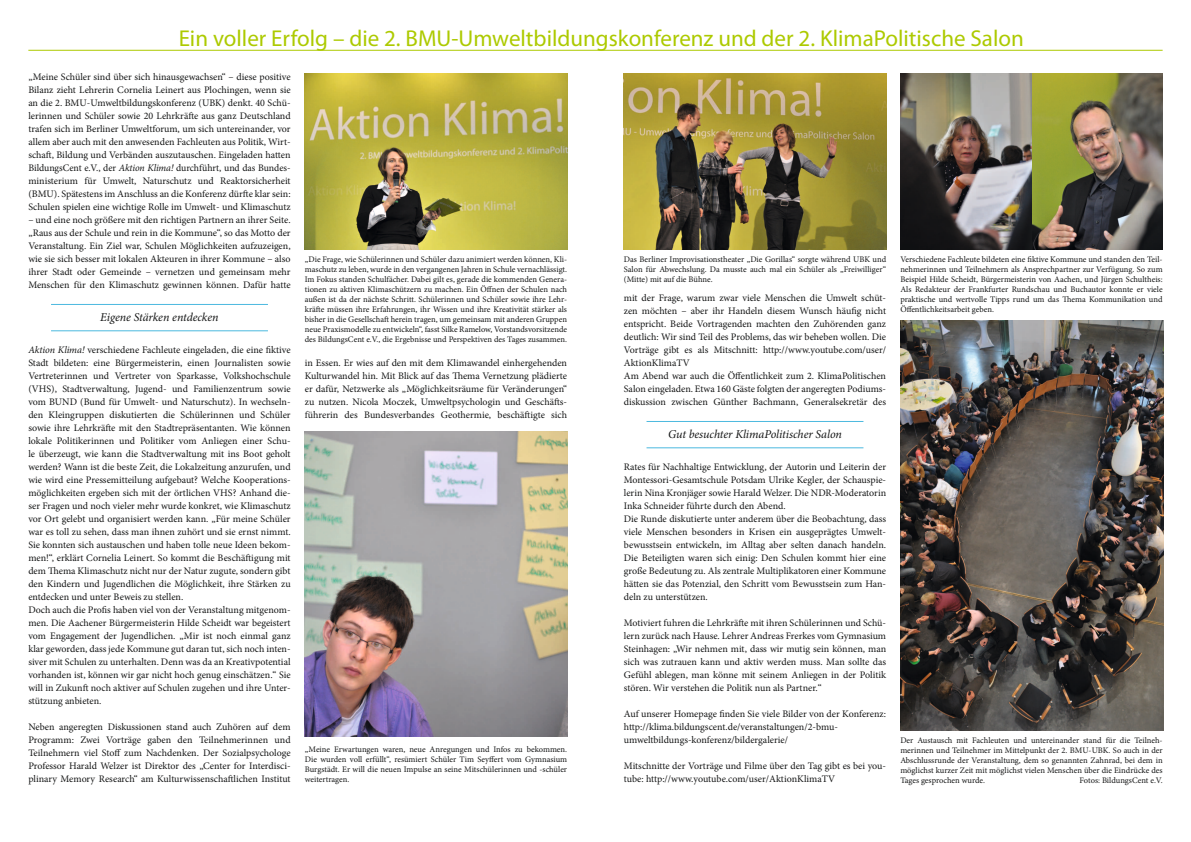
<style>
.page{position:relative;width:1191px;height:842px;background:#fff}
.page>*{position:absolute;margin:0;border:0;box-sizing:border-box;transform-origin:0 0}
.t1{font:23px "Myriad Pro";color:#adca00}
.t2{font:italic 12px "Minion Pro";letter-spacing:-.01em;color:#151616}
.t3{font:10px/13px "Minion Pro";color:#151616}
.t4{font:8.5px/10px "Minion Pro";color:#151616;text-align:justify}
.s1{font-style:italic}
</style>
<div class="page">
<hr style="left:646px;top:421px;width:217px;height:1px;background:#4bb9df">
<hr style="left:646px;top:448px;width:217px;height:1px;background:#4bb9df">
<hr style="left:28px;top:50px;width:1134px;height:1px;background:#adca00">
<img style="left:305px;top:74px;width:262px;height:175px">
<img style="left:900px;top:74px;width:262px;height:175px">
<img style="left:305px;top:431px;width:262px;height:306px">
<img style="left:624px;top:74px;width:262px;height:175px">
<hr style="left:51px;top:304px;width:217px;height:1px;background:#4bb9df">
<hr style="left:51px;top:331px;width:217px;height:1px;background:#4bb9df">
<img style="left:900px;top:321px;width:263px;height:409px">
<h1 class="t1" style="left:179px;top:24px;width:846px">Ein voller Erfolg – die 2. BMU-Umweltbildungskonferenz und der 2. KlimaPolitische Salon</h1>
<p class="t3" style="left:28px;top:71px;width:264px;text-align:justify">„Meine Schüler sind über sich hinausgewachsen“ – diese positive Bilanz zieht Lehrerin Cornelia Leinert aus Plochingen, wenn sie an die 2. BMU-Umweltbildungskonferenz (UBK) denkt. 40 Schü&shy;lerinnen und Schüler sowie 20 Lehrkräfte aus ganz Deutschland trafen sich im Berliner Umweltforum, um sich untereinander, vor allem aber auch mit den anwesenden Fachleuten aus Politik, Wirt&shy;schaft, Bildung und Verbänden auszutauschen. Eingeladen hatten BildungsCent e.V., der <span class="s1">Aktion Klima!</span> durchführt, und das Bundes&shy;ministerium für Umwelt, Naturschutz und Reaktorsicherheit (BMU). Spätestens im Anschluss an die Konferenz dürfte klar sein:<br>Schulen spielen eine wichtige Rolle im Umwelt- und Klimaschutz</p>
<p class="t3" style="left:28px;top:214px;width:264px;text-align:justify">– und eine noch größere mit den richtigen Partnern an ihrer Seite. „Raus aus der Schule und rein in die Kommune“, so das Motto der Veranstaltung. Ein Ziel war, Schulen Möglichkeiten aufzuzeigen, wie sie sich besser mit lokalen Akteuren in ihrer Kommune – also ihrer Stadt oder Gemeinde – vernetzen und gemeinsam mehr Menschen für den Klimaschutz gewinnen können. Dafür hatte</p>
<p class="t4" style="left:305px;top:254px;width:264px">„Die Frage, wie Schülerinnen und Schüler dazu animiert werden können, Kli&shy;maschutz zu leben, wurde in den vergangenen Jahren in Schule vernachlässigt.<br>Im Fokus standen Schulfächer. Dabei gilt es, gerade die kommenden Genera&shy;tionen zu aktiven Klimaschützern zu machen. Ein Öffnen der Schulen nach außen ist da der nächste Schritt. Schülerinnen und Schüler sowie ihre Lehr&shy;kräfte müssen ihre Erfahrungen, ihr Wissen und ihre Kreativität stärker als bisher in die Gesellschaft herein tragen, um gemeinsam mit anderen Gruppen neue Praxismodelle zu entwickeln“, fasst Silke Ramelow, Vorstandsvorsitzende des BildungsCent e.V., die Ergebnisse und Perspektiven des Tages zusammen.</p>
<p class="t4" style="left:900px;top:254px;width:264px">Verschiedene Fachleute bildeten eine fiktive Kommune und standen den Teil&shy;nehmerinnen und Teilnehmern als Ansprechpartner zur Verfügung. So zum Beispiel Hilde Scheidt, Bürgermeisterin von Aachen, und Jürgen Schultheis:<br>Als Redakteur der Frankfurter Rundschau und Buchautor konnte er viele praktische und wertvolle Tipps rund um das Thema Kommunikation und Öffentlichkeitsarbeit geben.</p>
<p class="t4" style="left:624px;top:254px;width:264px">Das Berliner Improvisationstheater „Die Gorillas“ sorgte während UBK und Salon für Abwechslung. Da musste auch mal ein Schüler als „Freiwilliger“ (Mitte) mit auf die Bühne.</p>
<p class="t3" style="left:624px;top:292px;width:264px">mit der Frage, warum zwar viele Menschen die Umwelt schüt&shy;zen möchten – aber ihr Handeln diesem Wunsch häufig nicht entspricht. Beide Vortragenden machten den Zuhörenden ganz deutlich: Wir sind Teil des Problems, das wir beheben wollen. Die Vorträge gibt es als Mitschnitt: http://www.youtube.com/user/ AktionKlimaTV<br>Am Abend war auch die Öffentlichkeit zum 2. KlimaPolitischen Salon eingeladen. Etwa 160 Gäste folgten der angeregten Podiums&shy;diskussion zwischen Günther Bachmann, Generalsekretär des</p>
<p class="t2" style="left:100px;top:309px;width:120px">Eigene Stärken entdecken</p>
<p class="t3" style="left:28px;top:344px;width:264px"><span class="s1">Aktion Klima!</span> verschiedene Fachleute eingeladen, die eine fiktive Stadt bildeten: eine Bürgermeisterin, einen Journalisten sowie Vertreterinnen und Vertreter von Sparkasse, Volkshochschule (VHS), Stadtverwaltung, Jugend- und Familienzentrum sowie vom BUND (Bund für Umwelt- und Naturschutz). In wechseln&shy;den Kleingruppen diskutierten die Schülerinnen und Schüler sowie ihre Lehrkräfte mit den Stadtrepräsentanten. Wie können lokale Politikerinnen und Politiker vom Anliegen einer Schu&shy;le überzeugt, wie kann die Stadtverwaltung mit ins Boot geholt werden? Wann ist die beste Zeit, die Lokalzeitung anzurufen, und wie wird eine Pressemitteilung aufgebaut? Welche Kooperations&shy;möglichkeiten ergeben sich mit der örtlichen VHS? Anhand die&shy;ser Fragen und noch vieler mehr wurde konkret, wie Klimaschutz vor Ort gelebt und organisiert werden kann. „Für meine Schüler war es toll zu sehen, dass man ihnen zuhört und sie ernst nimmt.<br>Sie konnten sich austauschen und haben tolle neue Ideen bekom&shy;men!“, erklärt Cornelia Leinert. So kommt die Beschäftigung mit dem Thema Klimaschutz nicht nur der Natur zugute, sondern gibt den Kindern und Jugendlichen die Möglichkeit, ihre Stärken zu entdecken und unter Beweis zu stellen.<br>Doch auch die Profis haben viel von der Veranstaltung mitgenom&shy;men. Die Aachener Bürgermeisterin Hilde Scheidt war begeistert vom Engagement der Jugendlichen. „Mir ist noch einmal ganz klar geworden, dass jede Kommune gut daran tut, sich noch inten&shy;siver mit Schulen zu unterhalten. Denn was da an Kreativpotential vorhanden ist, können wir gar nicht hoch genug einschätzen.“ Sie will in Zukunft noch aktiver auf Schulen zugehen und ihre Unter&shy;stützung anbieten.</p>
<p class="t3" style="left:28px;top:721px;width:264px;text-align:justify">Neben angeregten Diskussionen stand auch Zuhören auf dem Programm: Zwei Vorträge gaben den Teilnehmerinnen und Teilnehmern viel Stoff zum Nachdenken. Der Sozialpsychologe Professor Harald Welzer ist Direktor des „Center for Interdisci&shy;plinary Memory Research“ am Kulturwissenschaftlichen Institut</p>
<p class="t3" style="left:305px;top:357px;width:264px;text-align:justify">in Essen. Er wies auf den mit dem Klimawandel einhergehenden Kulturwandel hin. Mit Blick auf das Thema Vernetzung plädierte er dafür, Netzwerke als „Möglichkeitsräume für Veränderungen“ zu nutzen. Nicola Moczek, Umweltpsychologin und Geschäfts&shy;führerin des Bundesverbandes Geothermie, beschäftigte sich</p>
<p class="t2" style="left:668px;top:426px;width:175px">Gut besuchter KlimaPolitischer Salon</p>
<p class="t3" style="left:624px;top:461px;width:264px">Rates für Nachhaltige Entwicklung, der Autorin und Leiterin der Montessori-Gesamtschule Potsdam Ulrike Kegler, der Schauspie&shy;lerin Nina Kronjäger sowie Harald Welzer. Die NDR-Moderatorin Inka Schneider führte durch den Abend.<br>Die Runde diskutierte unter anderem über die Beobachtung, dass viele Menschen besonders in Krisen ein ausgeprägtes Umwelt&shy;bewusstsein entwickeln, im Alltag aber selten danach handeln.<br>Die Beteiligten waren sich einig: Den Schulen kommt hier eine große Bedeutung zu. Als zentrale Multiplikatoren einer Kommune hätten sie das Potenzial, den Schritt vom Bewusstsein zum Han&shy;deln zu unterstützen.</p>
<p class="t3" style="left:624px;top:617px;width:264px;text-align:justify">Motiviert fuhren die Lehrkräfte mit ihren Schülerinnen und Schü&shy;lern zurück nach Hause. Lehrer Andreas Frerkes vom Gymnasium Steinhagen: „Wir nehmen mit, dass wir mutig sein können, man sich was zutrauen kann und aktiv werden muss. Man sollte das Gefühl ablegen, man könne mit seinem Anliegen in der Politik stören. Wir verstehen die Politik nun als Partner.“</p>
<p class="t3" style="left:624px;top:708px;width:264px">Auf unserer Homepage finden Sie viele Bilder von der Konferenz: http://klima.bildungscent.de/veranstaltungen/2-bmu&shy;umweltbildungs-konferenz/bildergalerie/</p>
<p class="t3" style="left:624px;top:760px;width:264px">Mitschnitte der Vorträge und Filme über den Tag gibt es bei you&shy;tube: http://www.youtube.com/user/AktionKlimaTV</p>
<p class="t4" style="left:900px;top:735px;width:264px">Der Austausch mit Fachleuten und untereinander stand für die Teilneh&shy;merinnen und Teilnehmer im Mittelpunkt der 2. BMU-UBK. So auch in der Abschlussrunde der Veranstaltung, dem so genannten Zahnrad, bei dem in möglichst kurzer Zeit mit möglichst vielen Menschen über die Eindrücke des Tages gesprochen wurde.</p>
<p class="t4" style="left:305px;top:745px;width:264px">„Meine Erwartungen waren, neue Anregungen und Infos zu bekommen.<br>Die wurden voll erfüllt“, resümiert Schüler Tim Seyffert vom Gymnasium Burgstädt. Er will die neuen Impulse an seine Mitschülerinnen und -schüler weitertragen.</p>
<p class="t4" style="left:1079px;top:775px;width:85px">Fotos: BildungsCent e.V.</p>
</div>
